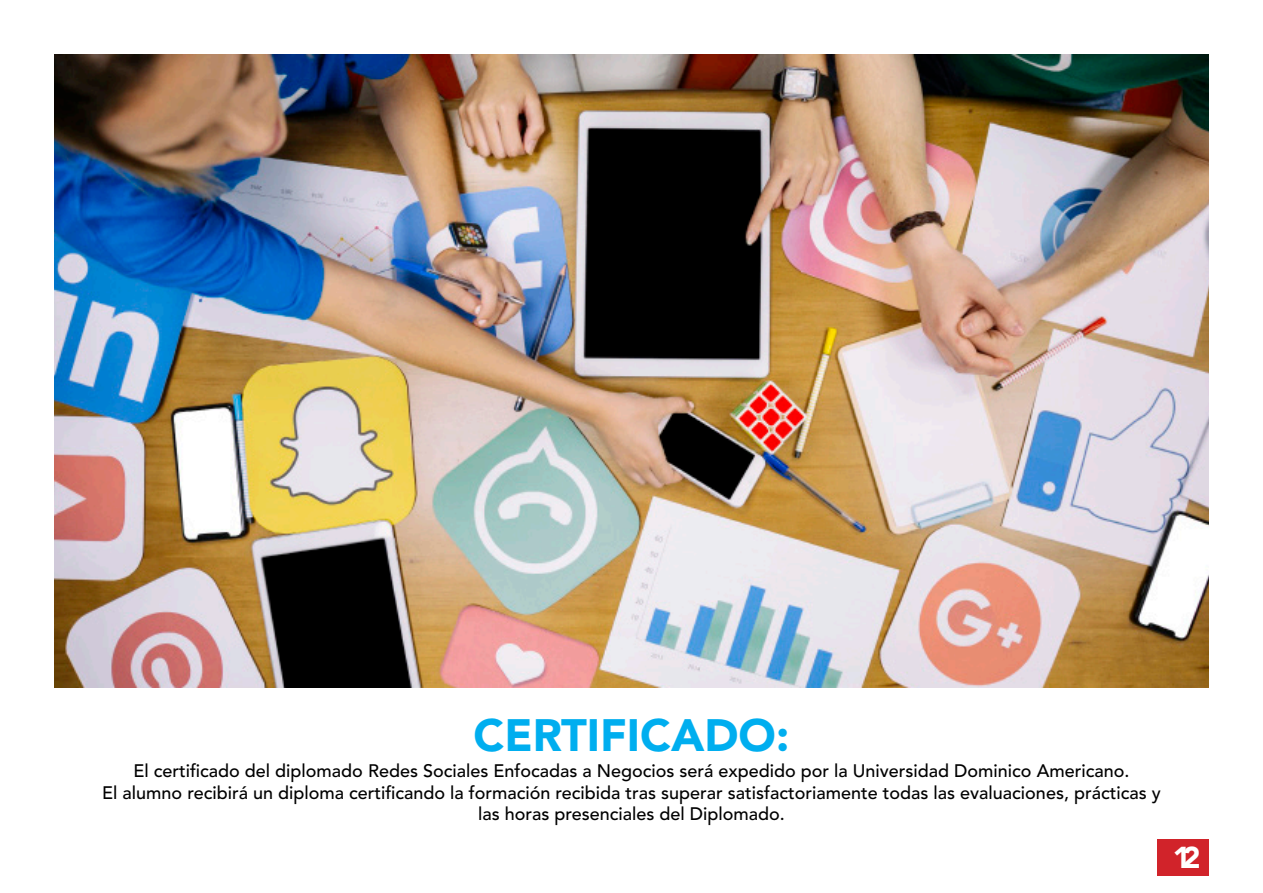
<style>
.page{position:relative;width:1263px;height:893px;background:#fff}
.page>*{position:absolute;margin:0;border:0;box-sizing:border-box;transform-origin:0 0}
.t1{font:900 45px "Avenir LT Std";color:#00aeef}
.t2{font:900 30px "Avenir LT Std";color:#fff}
.t3{font:500 18px/21.6px "Avenir LT Std";color:#000;text-align:center}
</style>
<div class="page">
<img style="left:54px;top:54px;width:1155px;height:634px">
<div style="left:1158px;top:839px;width:51px;height:37px;background:#d1232a"></div>
<p class="t1" style="left:474px;top:708px;width:317px">CERTIFICADO:</p>
<p class="t3" style="left:134px;top:760px;width:997px">El certificado del diplomado Redes Sociales Enfocadas a Negocios será expedido por la Universidad Dominico Americano.</p>
<p class="t3" style="left:102px;top:782px;width:1060px">El alumno recibirá un diploma certificando la formación recibida tras superar satisfactoriamente todas las evaluaciones, prácticas y las horas presenciales del Diplomado.</p>
<h2 class="t2" style="left:1173px;top:839px;width:29px">12</h2>
</div>
